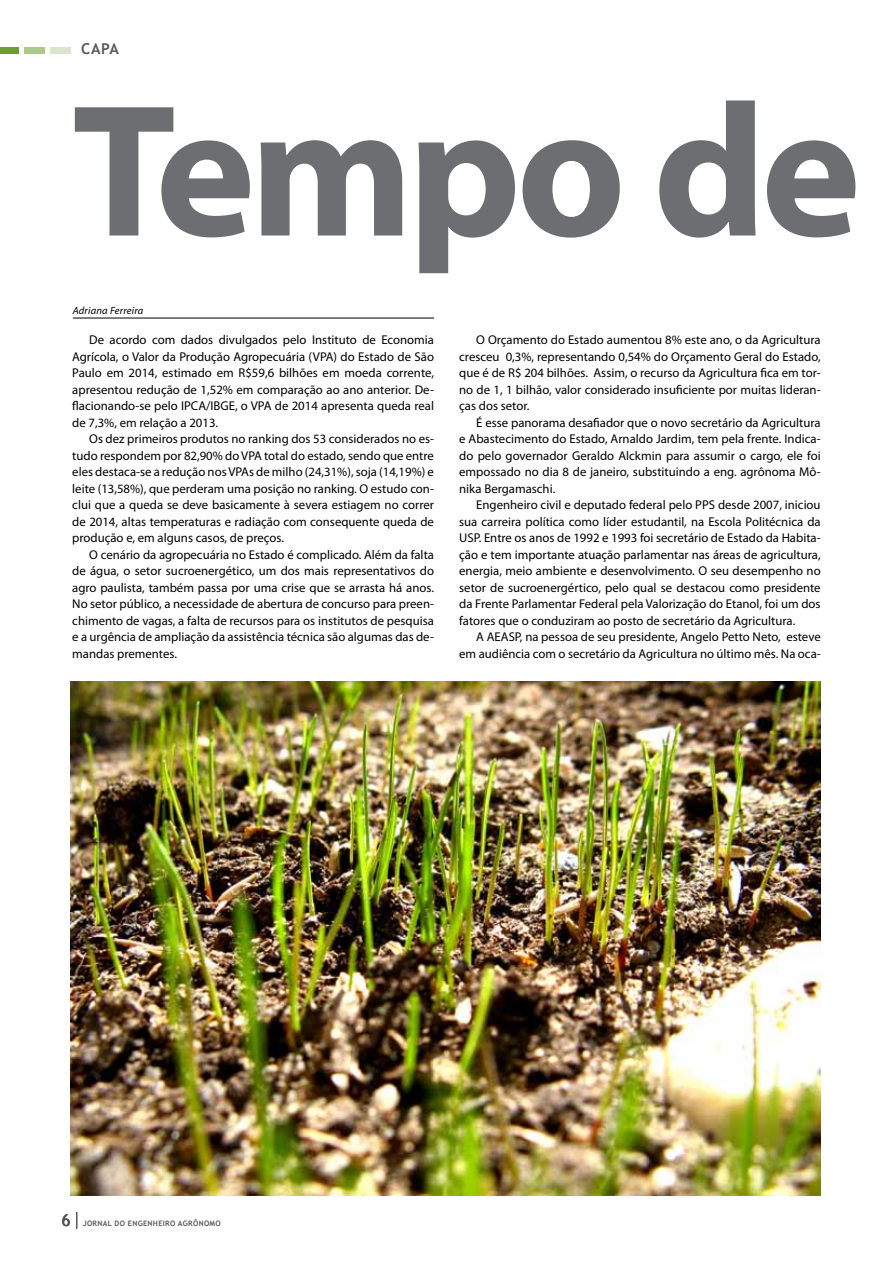
<style>
.page{position:relative;width:893px;height:1263px;background:#fff}
.page>*{position:absolute;margin:0;border:0;box-sizing:border-box;transform-origin:0 0}
.t1{font:700 190.2px "Myriad Pro";letter-spacing:-.03em;color:#6d6e71}
.t2{font:700 15px "Trebuchet MS";color:#58595b}
.t3{font:12.75px/16.5px "Myriad Pro";color:#000;text-align:justify}
.t4{font:italic 10.5px "Myriad Pro";letter-spacing:.02em;color:#000}
.t5{font:700 7.5px "Trebuchet MS";letter-spacing:.04em;color:#58595b}
.s1{font-weight:400;font-size:16.5px;color:#000}
</style>
<div class="page">
<svg style="left:76px;top:1212px;width:1px;height:17px"></svg>
<div style="left:50px;top:47px;width:21px;height:7px;background:#d9e4ca"></div>
<div style="left:0;top:47px;width:19px;height:7px;background:#6d9d31"></div>
<div style="left:24px;top:47px;width:20px;height:7px;background:#aec78b"></div>
<hr style="left:73px;top:318px;width:361px;height:1px;background:#000">
<img style="left:71px;top:681px;width:750px;height:515px">
<p class="t2" style="left:81px;top:39px;width:39px">CAPA</p>
<h1 class="t1" style="left:72px;top:47px;width:791px">Tempo de</h1>
<p class="t4" style="left:73px;top:304px;width:72px">Adriana Ferreira</p>
<p class="t3" style="left:72px;top:331px;width:363px;text-indent:17px">De acordo com dados divulgados pelo Instituto de Economia Agrícola, o Valor da Produção Agropecuária (VPA) do Estado de São Paulo em 2014, estimado em R$59,6 bilhões em moeda corrente, apresentou redução de 1,52% em comparação ao ano anterior. De&shy;flacionando-se pelo IPCA/IBGE, o VPA de 2014 apresenta queda real de 7,3%, em relação a 2013.</p>
<p class="t3" style="left:72px;top:430px;width:363px;text-indent:17px">Os dez primeiros produtos no ranking dos 53 considerados no es&shy;tudo respondem por 82,90% do VPA total do estado, sendo que entre eles destaca-se a redução nos VPAs de milho (24,31%), soja (14,19%) e leite (13,58%), que perderam uma posição no ranking. O estudo con&shy;clui que a queda se deve basicamente à severa estiagem no correr de 2014, altas temperaturas e radiação com consequente queda de produção e, em alguns casos, de preços.</p>
<p class="t3" style="left:72px;top:546px;width:363px;text-indent:17px">O cenário da agropecuária no Estado é complicado. Além da falta de água, o setor sucroenergético, um dos mais representativos do agro paulista, também passa por uma crise que se arrasta há anos.<br>No setor público, a necessidade de abertura de concurso para preen&shy;chimento de vagas, a falta de recursos para os institutos de pesquisa e a urgência de ampliação da assistência técnica são algumas das de&shy;mandas prementes.</p>
<p class="t3" style="left:459px;top:331px;width:363px;text-indent:17px">O Orçamento do Estado aumentou 8% este ano, o da Agricultura cresceu 0,3%, representando 0,54% do Orçamento Geral do Estado, que é de R$ 204 bilhões. Assim, o recurso da Agricultura fica em tor&shy;no de 1, 1 bilhão, valor considerado insuficiente por muitas lideran&shy;ças dos setor.</p>
<p class="t3" style="left:459px;top:414px;width:363px;text-indent:17px">É esse panorama desafiador que o novo secretário da Agricultura e Abastecimento do Estado, Arnaldo Jardim, tem pela frente. Indica&shy;do pelo governador Geraldo Alckmin para assumir o cargo, ele foi empossado no dia 8 de janeiro, substituindo a eng. agrônoma Mô&shy;nika Bergamaschi.</p>
<p class="t3" style="left:459px;top:496px;width:363px;text-indent:17px">Engenheiro civil e deputado federal pelo PPS desde 2007, iniciou sua carreira política como líder estudantil, na Escola Politécnica da USP. Entre os anos de 1992 e 1993 foi secretário de Estado da Habita&shy;ção e tem importante atuação parlamentar nas áreas de agricultura, energia, meio ambiente e desenvolvimento. O seu desempenho no setor de sucroenergértico, pelo qual se destacou como presidente da Frente Parlamentar Federal pela Valorização do Etanol, foi um dos fatores que o conduziram ao posto de secretário da Agricultura.</p>
<p class="t3" style="left:459px;top:628px;width:363px;text-align:right">A AEASP, na pessoa de seu presidente, Angelo Petto Neto, esteve em audiência com o secretário da Agricultura no último mês. Na oca-</p>
<p class="t5" style="left:62px;top:1218px;width:106px"><span class="s1">6</span> JORNAL DO ENGENHEIRO</p>
<p class="t5" style="left:178px;top:1218px;width:7px">AGR</p>
<p class="t5" style="left:193px;top:1218px;width:29px">ÔNOMO</p>
</div>
